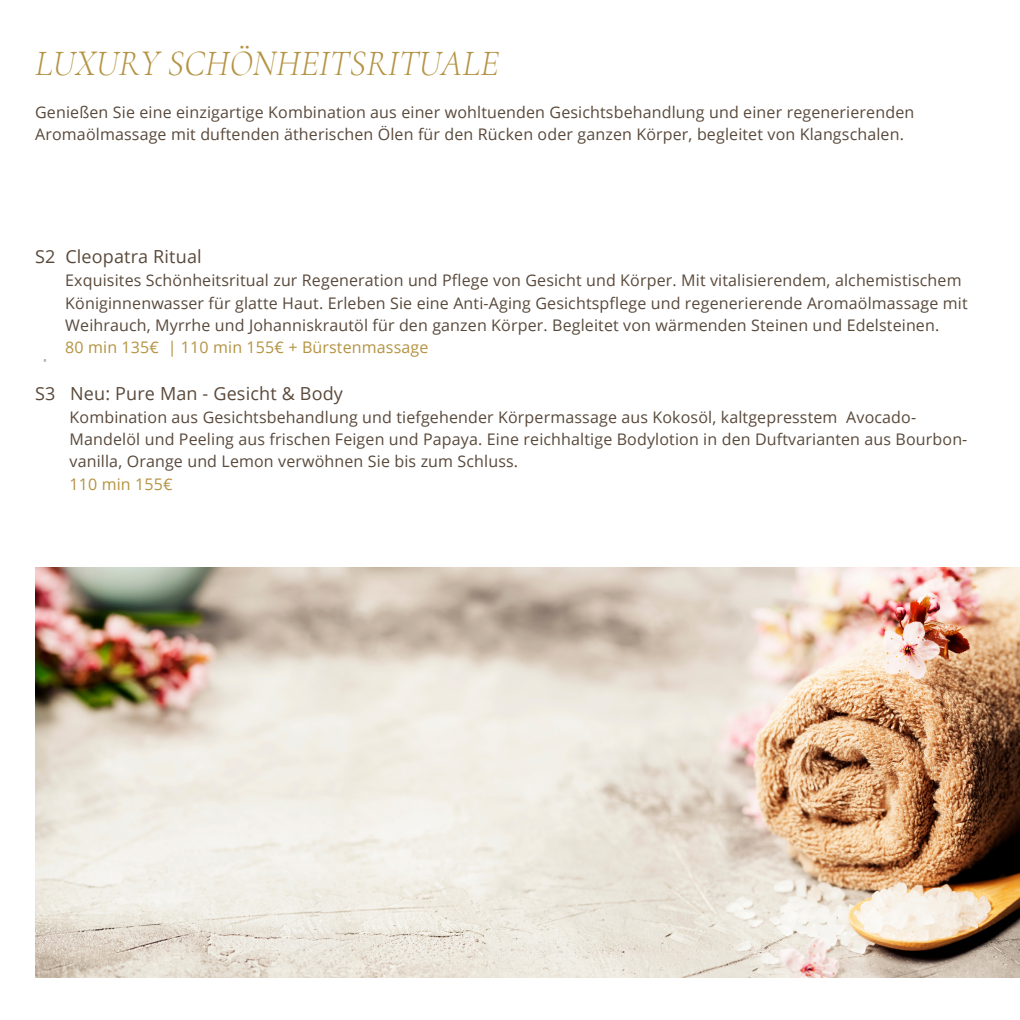
<style>
.page{position:relative;width:1020px;height:1020px;background:#fff}
.page>*{position:absolute;margin:0;border:0;box-sizing:border-box;transform-origin:0 0}
.t1{font:italic 300 36px "Cormorant Garamond";color:#b49342}
.t2{font:18px "Open Sans";letter-spacing:.01em;color:#59493b}
.t3{font:16px/22px "Open Sans";letter-spacing:.01em;color:#59493b}
.t4{font:16px "Open Sans";letter-spacing:.01em;color:#b49342}
.t5{font:4px "Open Sans";color:#59493b}
</style>
<div class="page">
<img style="left:35px;top:568px;width:985px;height:409px">
<p class="t1" style="left:35px;top:42px;width:465px">LUXURY SCHÖNHEITSRITUALE</p>
<p class="t3" style="left:35px;top:100px;width:881px">Genießen Sie eine einzigartige Kombination aus einer wohltuenden Gesichtsbehandlung und einer regenerierenden<br>Aromaölmassage mit duftenden ätherischen Ölen für den Rücken oder ganzen Körper, begleitet von Klangschalen.</p>
<p class="t2" style="left:35px;top:244px;width:168px">S2 Cleopatra Ritual</p>
<p class="t3" style="left:65px;top:269px;width:898px">Exquisites Schönheitsritual zur Regeneration und Pflege von Gesicht und Körper. Mit vitalisierendem, alchemistischem</p>
<p class="t3" style="left:65px;top:291px;width:904px">Königinnenwasser für glatte Haut. Erleben Sie eine Anti-Aging Gesichtspflege und regenerierende Aromaölmassage mit</p>
<p class="t3" style="left:65px;top:314px;width:876px">Weihrauch, Myrrhe und Johanniskrautöl für den ganzen Körper. Begleitet von wärmenden Steinen und Edelsteinen.</p>
<p class="t4" style="left:65px;top:336px;width:365px">80 min 135€ | 110 min 155€ + Bürstenmassage</p>
<p class="t5" style="left:44px;top:358px;width:4px">R</p>
<p class="t2" style="left:35px;top:380px;width:309px">S3 Neu: Pure Man - Gesicht &amp; Body</p>
<p class="t3" style="left:70px;top:405px;width:848px">Kombination aus Gesichtsbehandlung und tiefgehender Körpermassage aus Kokosöl, kaltgepresstem Avocado-</p>
<p class="t3" style="left:70px;top:428px;width:899px">Mandelöl und Peeling aus frischen Feigen und Papaya. Eine reichhaltige Bodylotion in den Duftvarianten aus Bourbon-</p>
<p class="t3" style="left:70px;top:450px;width:450px">vanilla, Orange und Lemon verwöhnen Sie bis zum Schluss.</p>
<p class="t4" style="left:70px;top:473px;width:104px">110 min 155€</p>
</div>
